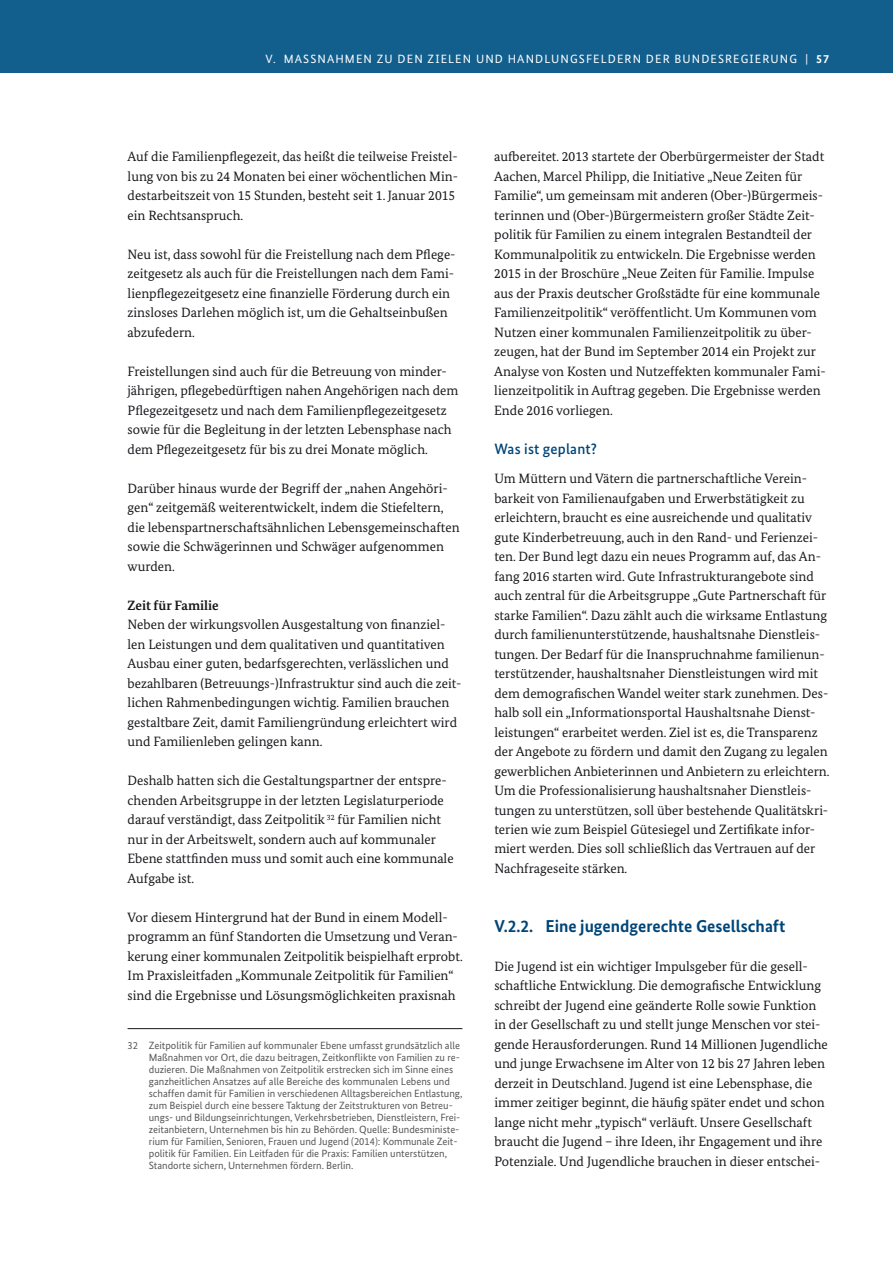
<style>
.page{position:relative;width:893px;height:1263px;background:#fff}
.page>*{position:absolute;margin:0;border:0;box-sizing:border-box;transform-origin:0 0}
.t1{font:700 17.25px "Bundes Sans";color:#004578}
.t2{font:500 15px "Bundes Sans";letter-spacing:.01em;color:#004578}
.t3{font:13.5px/19.5px "Bundes Serif";color:#1a171c}
.t4{font:700 13.5px "Bundes Serif";color:#1a171c}
.t5{font:12px "Bundes Sans";letter-spacing:.09em;color:#fff}
.t6{font:10.5px/12px "Bundes Sans";color:#58585a}
.s1{font-weight:700}
</style>
<div class="page">
<div style="left:0;top:0;width:893px;height:72px;background:#125f8e"></div>
<hr style="left:128px;top:1028px;width:334px;height:1px;background:#1a171c">
<p class="t5" style="left:265px;top:52px;width:565px">V. MASSNAHMEN ZU DEN ZIELEN UND HANDLUNGSFELDERN DER BUNDESREGIERUNG | <span class="s1">57</span></p>
<p class="t3" style="left:128px;top:147px;width:332px">Auf die Familienpflegezeit, das heißt die teilweise Freistel&shy;lung von bis zu 24 Monaten bei einer wöchentlichen Min&shy;destarbeitszeit von 15 Stunden, besteht seit 1. Januar 2015 ein Rechtsanspruch.</p>
<p class="t3" style="left:128px;top:244px;width:329px">Neu ist, dass sowohl für die Freistellung nach dem Pflege&shy;zeitgesetz als auch für die Freistellungen nach dem Fami&shy;lienpflegezeitgesetz eine finanzielle Förderung durch ein zinsloses Darlehen möglich ist, um die Gehaltseinbußen abzufedern.</p>
<p class="t3" style="left:128px;top:361px;width:332px">Freistellungen sind auch für die Betreuung von minder&shy;jährigen, pflegebedürftigen nahen Angehörigen nach dem Pflegezeitgesetz und nach dem Familienpflegezeitgesetz sowie für die Begleitung in der letzten Lebensphase nach dem Pflegezeitgesetz für bis zu drei Monate möglich.</p>
<p class="t3" style="left:128px;top:478px;width:334px">Darüber hinaus wurde der Begriff der „nahen Angehöri&shy;gen“ zeitgemäß weiterentwickelt, indem die Stiefeltern, die lebenspartnerschaftsähnlichen Lebensgemeinschaften sowie die Schwägerinnen und Schwäger aufgenommen wurden.</p>
<h6 class="t4" style="left:128px;top:597px;width:93px">Zeit für Familie</h6>
<p class="t3" style="left:128px;top:615px;width:335px">Neben der wirkungsvollen Ausgestaltung von finanziel&shy;len Leistungen und dem qualitativen und quantitativen Ausbau einer guten, bedarfsgerechten, verlässlichen und bezahlbaren (Betreuungs-)Infrastruktur sind auch die zeit&shy;lichen Rahmenbedingungen wichtig. Familien brauchen gestaltbare Zeit, damit Familiengründung erleichtert wird und Familienleben gelingen kann.</p>
<p class="t3" style="left:128px;top:771px;width:328px">Deshalb hatten sich die Gestaltungspartner der entspre&shy;chenden Arbeitsgruppe in der letzten Legislaturperiode darauf verständigt, dass Zeitpolitik <sup>32</sup> für Familien nicht nur in der Arbeitswelt, sondern auch auf kommunaler Ebene stattfinden muss und somit auch eine kommunale Aufgabe ist.</p>
<p class="t3" style="left:128px;top:907px;width:337px">Vor diesem Hintergrund hat der Bund in einem Modell&shy;programm an fünf Standorten die Umsetzung und Veran&shy;kerung einer kommunalen Zeitpolitik beispielhaft erprobt.<br>Im Praxisleitfaden „Kommunale Zeitpolitik für Familien“ sind die Ergebnisse und Lösungsmöglichkeiten praxisnah</p>
<p class="t6" style="left:128px;top:1039px;width:334px">32 Zeitpolitik für Familien auf kommunaler Ebene umfasst grundsätzlich alle</p>
<p class="t6" style="left:149px;top:1063px;width:315px">duzieren. Die Maßnahmen von Zeitpolitik erstrecken sich im Sinne eines ganzheitlichen Ansatzes auf alle Bereiche des kommunalen Lebens und schaffen damit für Familien in verschiedenen Alltagsbereichen Entlastung,</p>
<p class="t6" style="left:149px;top:1051px;width:313px">Maßnahmen vor Ort, die dazu beitragen, Zeitkonflikte von Familien zu re-</p>
<p class="t6" style="left:149px;top:1099px;width:313px">zum Beispiel durch eine bessere Taktung der Zeitstrukturen von Betreu&shy;ungs- und Bildungseinrichtungen, Verkehrsbetrieben, Dienstleistern, Frei&shy;zeitanbietern, Unternehmen bis hin zu Behörden. Quelle: Bundesministe&shy;rium für Familien, Senioren, Frauen und Jugend (2014): Kommunale Zeit-</p>
<p class="t6" style="left:149px;top:1147px;width:300px">politik für Familien. Ein Leitfaden für die Praxis: Familien unterstützen,<br>Standorte sichern, Unternehmen fördern. Berlin.</p>
<p class="t3" style="left:494px;top:147px;width:333px">aufbereitet. 2013 startete der Oberbürgermeister der Stadt Aachen, Marcel Philipp, die Initiative „Neue Zeiten für Familie“, um gemeinsam mit anderen (Ober-)Bürgermeis&shy;terinnen und (Ober-)Bürgermeistern großer Städte Zeit&shy;politik für Familien zu einem integralen Bestandteil der Kommunalpolitik zu entwickeln. Die Ergebnisse werden 2015 in der Broschüre „Neue Zeiten für Familie. Impulse aus der Praxis deutscher Großstädte für eine kommunale Familienzeitpolitik“ veröffentlicht. Um Kommunen vom Nutzen einer kommunalen Familienzeitpolitik zu über&shy;zeugen, hat der Bund im September 2014 ein Projekt zur Analyse von Kosten und Nutzeffekten kommunaler Fami&shy;lienzeitpolitik in Auftrag gegeben. Die Ergebnisse werden Ende 2016 vorliegen.</p>
<h5 class="t2" style="left:494px;top:439px;width:104px">Was ist geplant?</h5>
<p class="t3" style="left:494px;top:468px;width:337px">Um Müttern und Vätern die partnerschaftliche Verein&shy;barkeit von Familienaufgaben und Erwerbstätigkeit zu erleichtern, braucht es eine ausreichende und qualitativ gute Kinderbetreuung, auch in den Rand- und Ferienzei&shy;ten. Der Bund legt dazu ein neues Programm auf, das An&shy;fang 2016 starten wird. Gute Infrastrukturangebote sind auch zentral für die Arbeitsgruppe „Gute Partnerschaft für starke Familien“. Dazu zählt auch die wirksame Entlastung durch familienunterstützende, haushaltsnahe Dienstleis&shy;tungen. Der Bedarf für die Inanspruchnahme familienun&shy;terstützender, haushaltsnaher Dienstleistungen wird mit dem demografischen Wandel weiter stark zunehmen. Des&shy;halb soll ein „Informationsportal Haushaltsnahe Dienst&shy;leistungen“ erarbeitet werden. Ziel ist es, die Transparenz der Angebote zu fördern und damit den Zugang zu legalen gewerblichen Anbieterinnen und Anbietern zu erleichtern.<br>Um die Professionalisierung haushaltsnaher Dienstleis&shy;tungen zu unterstützen, soll über bestehende Qualitätskri&shy;terien wie zum Beispiel Gütesiegel und Zertifikate infor&shy;miert werden. Dies soll schließlich das Vertrauen auf der Nachfrageseite stärken.</p>
<h4 class="t1" style="left:494px;top:915px;width:292px">V.2.2. Eine jugendgerechte Gesellschaft</h4>
<p class="t3" style="left:494px;top:956px;width:315px">Die Jugend ist ein wichtiger Impulsgeber für die gesell-</p>
<p class="t3" style="left:494px;top:975px;width:328px">schaftliche Entwicklung. Die demografische Entwicklung schreibt der Jugend eine geänderte Rolle sowie Funktion</p>
<p class="t3" style="left:494px;top:1034px;width:335px">gende Herausforderungen. Rund 14 Millionen Jugendliche und junge Erwachsene im Alter von 12 bis 27 Jahren leben derzeit in Deutschland. Jugend ist eine Lebensphase, die immer zeitiger beginnt, die häufig später endet und schon lange nicht mehr „typisch“ verläuft. Unsere Gesellschaft braucht die Jugend – ihre Ideen, ihr Engagement und ihre Potenziale. Und Jugendliche brauchen in dieser entschei-</p>
<p class="t3" style="left:494px;top:1014px;width:328px">in der Gesellschaft zu und stellt junge Menschen vor stei-</p>
</div>
